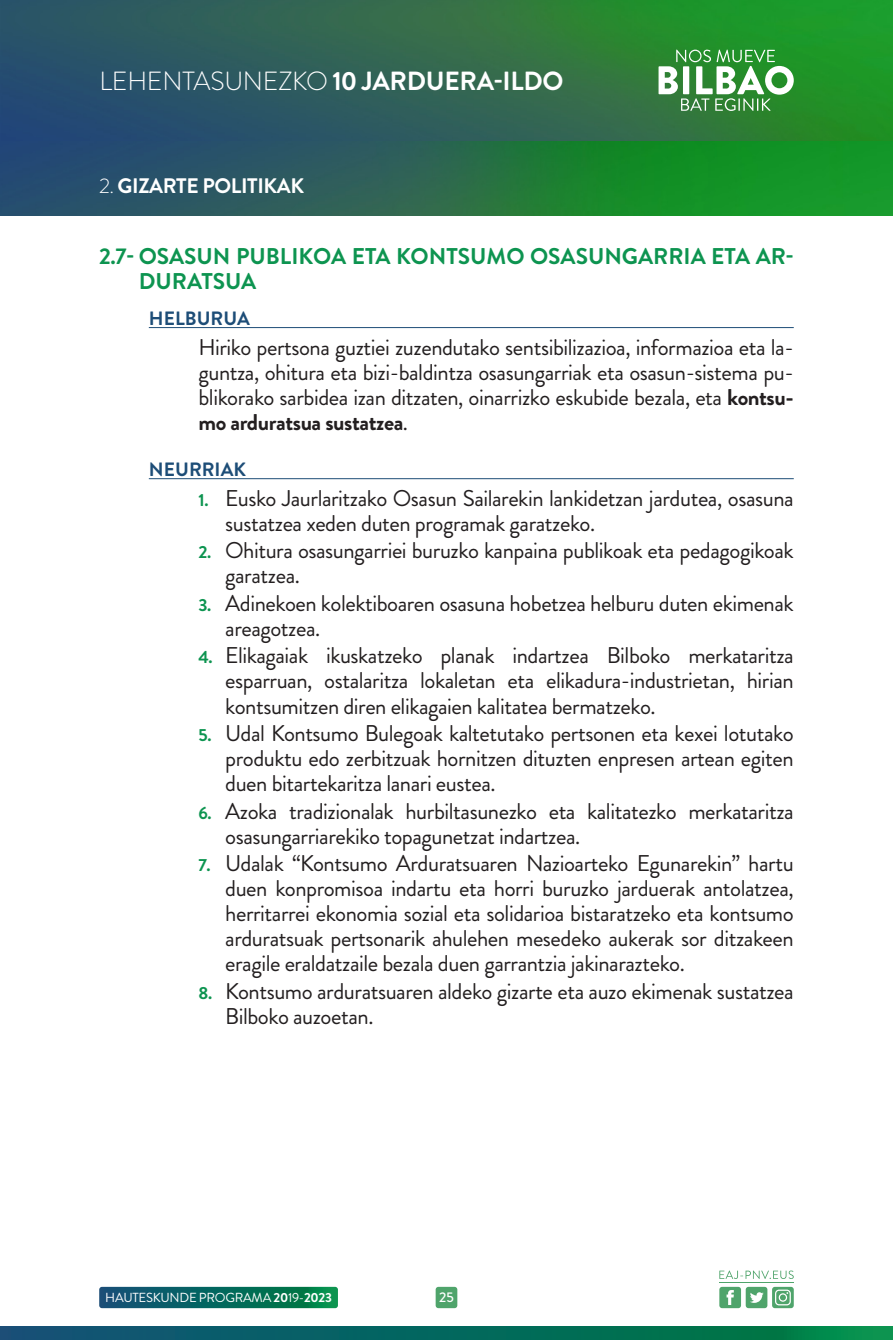
<style>
.page{position:relative;width:893px;height:1340px;background:#fff}
.page>*{position:absolute;margin:0;border:0;box-sizing:border-box;transform-origin:0 0}
.t1{font:700 26.25px "Brandon Grotesque";letter-spacing:-.01em;color:#fff}
.t2{font:22.75px/25px "Brandon Grotesque";letter-spacing:-.02em;color:#231f20}
.t3{font:700 22.75px/24.5px "Brandon Grotesque";color:#0d9450}
.t4{font:700 21px "Brandon Grotesque";letter-spacing:-.02em;color:#fff}
.t5{font:700 19.25px "Brandon Grotesque";color:#1d4d77}
.t6{font:500 14px "Brandon Grotesque";color:#fff}
.t7{font:13.12px "Brandon Grotesque";letter-spacing:-.02em;color:#fff}
.s1{font-weight:300}
.s2{font-weight:700}
.s3{font-weight:700;font-size:17.5px;color:#0d9450}
</style>
<div class="page">
<img style="left:0;top:0;width:893px;height:216px">
<svg style="left:658px;top:50px;width:136px;height:61px"></svg>
<svg style="left:99px;top:1286px;width:239px;height:22px;background:#197469"></svg>
<svg style="left:105px;top:1292px;width:227px;height:10px;background:#06685d"></svg>
<svg style="left:719px;top:1286px;width:75px;height:22px"></svg>
<svg style="left:719px;top:1270px;width:75px;height:8px"></svg>
<hr style="left:719px;top:1282px;width:75px;height:1px;background:#4fa46b">
<div style="left:436px;top:1286px;width:21px;height:22px;background:#4fa46b;border-radius:3px"></div>
<svg style="left:0;top:1326px;width:893px;height:13px;background:#06685d"></svg>
<hr style="left:149px;top:327px;width:645px;height:1px;background:#1d4d77">
<hr style="left:149px;top:478px;width:645px;height:1px;background:#1d4d77">
<p class="t1" style="left:99px;top:63px;width:466px"><span class="s1">LEHENTASUNEZKO</span> 10 JARDUERA-ILDO</p>
<p class="t4" style="left:99px;top:171px;width:206px"><span class="s1">2.</span> GIZARTE POLITIKAK</p>
<p class="t3" style="left:139px;top:244px;width:656px;text-indent:-40px">2.7- OSASUN PUBLIKOA ETA KONTSUMO OSASUNGARRIA ETA AR-<br>DURATSUA</p>
<p class="t5" style="left:149px;top:304px;width:102px">HELBURUA</p>
<p class="t2" style="left:198px;top:335px;width:597px;text-align:justify">Hiriko pertsona guztiei zuzendutako sentsibilizazioa, informazioa eta la&shy;guntza, ohitura eta bizi-baldintza osasungarriak eta osasun-sistema pu&shy;blikorako sarbidea izan ditzaten, oinarrizko eskubide bezala, eta <span class="s2">kontsu&shy;mo arduratsua sustatzea</span>.</p>
<p class="t5" style="left:149px;top:455px;width:99px">NEURRIAK</p>
<p class="t2" style="left:225px;top:486px;width:570px;text-indent:-27px"><span class="s3">1.</span> Eusko Jaurlaritzako Osasun Sailarekin lankidetzan jardutea, osasuna sustatzea xeden duten programak garatzeko.</p>
<p class="t2" style="left:225px;top:538px;width:570px;text-indent:-27px"><span class="s3">2.</span> Ohitura osasungarriei buruzko kanpaina publikoak eta pedagogikoak garatzea.</p>
<p class="t2" style="left:225px;top:591px;width:570px;text-indent:-27px"><span class="s3">3.</span> Adinekoen kolektiboaren osasuna hobetzea helburu duten ekimenak areagotzea.</p>
<p class="t2" style="left:225px;top:643px;width:570px;text-align:justify;text-indent:-27px"><span class="s3">4.</span> Elikagaiak ikuskatzeko planak indartzea Bilboko merkataritza esparruan, ostalaritza lokaletan eta elikadura-industrietan, hirian kontsumitzen diren elikagaien kalitatea bermatzeko.</p>
<p class="t2" style="left:225px;top:721px;width:570px;text-align:justify;text-indent:-27px"><span class="s3">5.</span> Udal Kontsumo Bulegoak kaltetutako pertsonen eta kexei lotutako produktu edo zerbitzuak hornitzen dituzten enpresen artean egiten duen bitartekaritza lanari eustea.</p>
<p class="t2" style="left:225px;top:798px;width:570px;text-indent:-27px"><span class="s3">6.</span> Azoka tradizionalak hurbiltasunezko eta kalitatezko merkataritza osasungarriarekiko topagunetzat indartzea.</p>
<p class="t2" style="left:225px;top:851px;width:570px;text-align:justify;text-indent:-27px"><span class="s3">7.</span> Udalak “Kontsumo Arduratsuaren Nazioarteko Egunarekin” hartu duen konpromisoa indartu eta horri buruzko jarduerak antolatzea, herritarrei ekonomia sozial eta solidarioa bistaratzeko eta kontsumo arduratsuak pertsonarik ahulehen mesedeko aukerak sor ditzakeen eragile eraldatzaile bezala duen garrantzia jakinarazteko.</p>
<p class="t2" style="left:225px;top:978px;width:570px;text-indent:-27px"><span class="s3">8.</span> Kontsumo arduratsuaren aldeko gizarte eta auzo ekimenak sustatzea<br>Bilboko auzoetan.</p>
<p class="t7" style="left:105px;top:1288px;width:228px">HAUTESKUNDE PROGRAMA <span class="s2">20</span>19-<span class="s2">2023</span></p>
<p class="t6" style="left:439px;top:1287px;width:16px">25</p>
</div>
